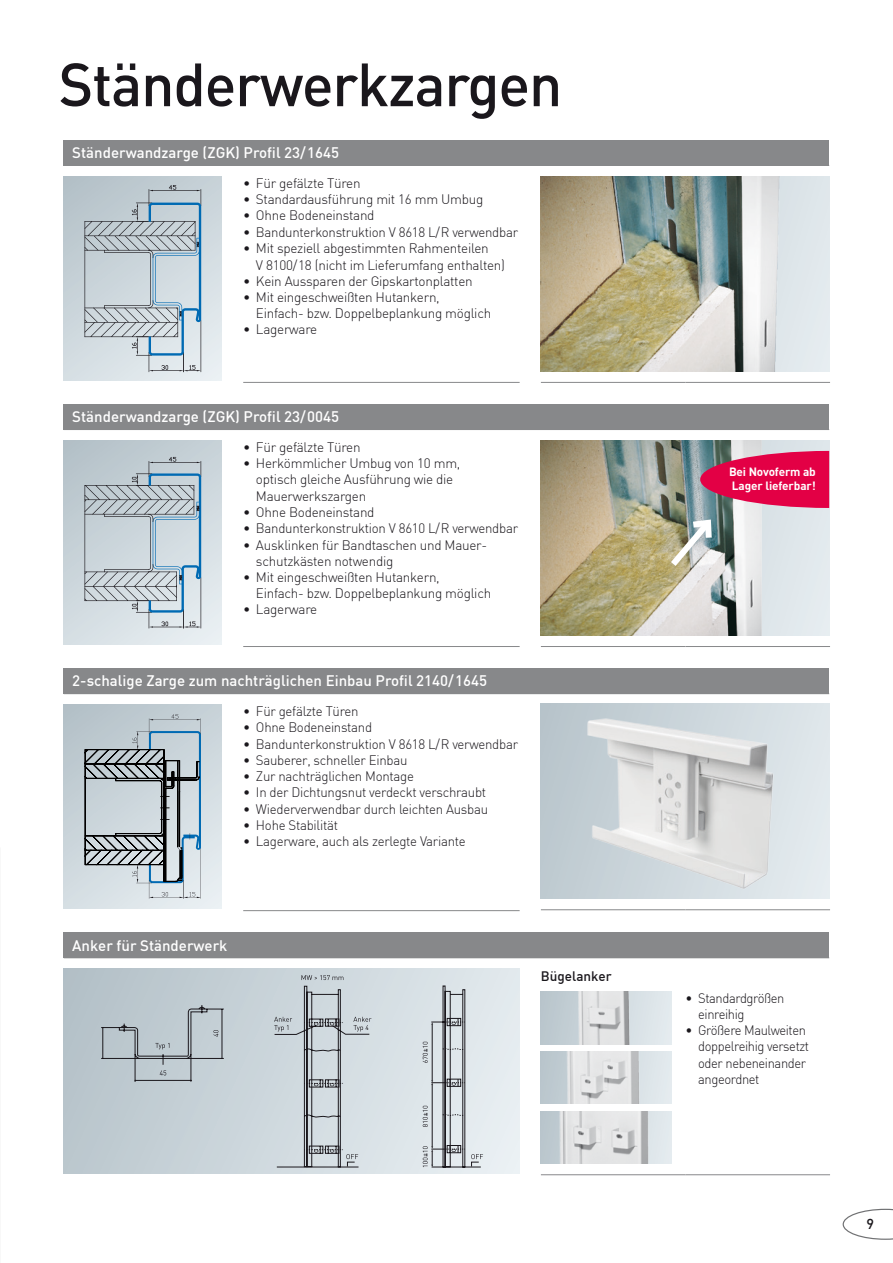
<style>
.page{position:relative;width:893px;height:1263px;background:#fff}
.page>*{position:absolute;margin:0;border:0;box-sizing:border-box;transform-origin:0 0}
.t1{font:500 60px "DIN";letter-spacing:-.02em;color:#1a171c}
.t2{font:500 15px "DIN";color:#fff}
.t3{font:500 14.25px "DIN";color:#1a171c}
.t4{font:300 13.5px/16.2px "DIN";letter-spacing:-.02em;color:#1a171c}
.t5{font:300 13.5px/16.2px "DIN";letter-spacing:-.02em;color:#1a171c;scale:.96 1}
.t6{font:500 13.5px "DIN";color:#1a171c}
.t7{font:700 11.85px/14.1px "DIN";letter-spacing:-.01em;color:#fff}
</style>
<div class="page">
<svg style="left:843px;top:1209px;width:50px;height:31px"></svg>
<hr style="left:541px;top:1174px;width:144px;height:1px;background:#87888a">
<hr style="left:685px;top:1174px;width:145px;height:1px;background:#87888a">
<div style="left:64px;top:969px;width:456px;height:204px;background:linear-gradient(to right,#b7c4cb,#dfe5e9)"></div>
<hr style="left:541px;top:909px;width:144px;height:1px;background:#87888a">
<hr style="left:685px;top:909px;width:145px;height:1px;background:#87888a">
<hr style="left:541px;top:646px;width:144px;height:1px;background:#87888a">
<hr style="left:685px;top:646px;width:145px;height:1px;background:#87888a">
<hr style="left:541px;top:382px;width:144px;height:1px;background:#87888a">
<hr style="left:685px;top:382px;width:145px;height:1px;background:#87888a">
<hr style="left:243px;top:382px;width:277px;height:1px;background:#87888a">
<hr style="left:243px;top:646px;width:277px;height:1px;background:#87888a">
<hr style="left:243px;top:910px;width:277px;height:1px;background:#87888a">
<div style="left:64px;top:177px;width:158px;height:204px;background:linear-gradient(to bottom,#bac6cc,#dfe6ea)"></div>
<div style="left:64px;top:441px;width:158px;height:204px;background:linear-gradient(to bottom,#bac6cc,#dfe6ea)"></div>
<svg style="left:64px;top:705px;width:158px;height:204px;background:#cbd4da"></svg>
<div style="left:64px;top:140px;width:765px;height:25px;background:#87888a"></div>
<hr style="left:64px;top:165px;width:765px;height:1px;background:#87888a">
<div style="left:64px;top:404px;width:765px;height:26px;background:#87888a"></div>
<div style="left:64px;top:668px;width:765px;height:26px;background:#87888a"></div>
<div style="left:64px;top:932px;width:765px;height:26px;background:#87888a"></div>
<img style="left:541px;top:177px;width:288px;height:194px">
<img style="left:541px;top:441px;width:288px;height:194px">
<svg style="left:85px;top:185px;width:116px;height:187px;background:#bbc8d0"></svg>
<svg style="left:85px;top:457px;width:116px;height:171px;background:#bbc7cf"></svg>
<svg style="left:85px;top:714px;width:116px;height:185px;background:#adb8be"></svg>
<svg style="left:665px;top:514px;width:51px;height:58px"></svg>
<svg style="left:700px;top:451px;width:129px;height:57px;background:#d1245a"></svg>
<div style="left:541px;top:992px;width:130px;height:52px;background:#e0e7eb"></div>
<div style="left:541px;top:1111px;width:130px;height:53px;background:#e1e8ec"></div>
<div style="left:541px;top:1051px;width:130px;height:53px;background:#e0e7eb"></div>
<img style="left:540px;top:1111px;width:109px;height:53px">
<img style="left:540px;top:1051px;width:104px;height:53px">
<img style="left:540px;top:992px;width:104px;height:52px">
<img style="left:540px;top:703px;width:290px;height:196px">
<svg style="left:301px;top:975px;width:42px;height:5px"></svg>
<svg style="left:101px;top:1004px;width:123px;height:78px;background:#b3bdc3"></svg>
<svg style="left:274px;top:986px;width:97px;height:181px;background:#bfc7cc"></svg>
<svg style="left:423px;top:985px;width:60px;height:182px;background:#c7cdd1"></svg>
<h1 class="t1" style="left:59px;top:46px;width:505px">Ständerwerkzargen</h1>
<p class="t2" style="left:72px;top:143px;width:268px">Ständerwandzarge (ZGK) Profil 23/1645</p>
<p class="t4" style="left:243px;top:175px;width:119px">• Für gefälzte Türen</p>
<p class="t4" style="left:243px;top:191px;width:242px">• Standardausführung mit 16 mm Umbug</p>
<p class="t4" style="left:243px;top:207px;width:133px">• Ohne Bodeneinstand</p>
<p class="t4" style="left:243px;top:224px;width:276px">• Bandunterkonstruktion V 8618 L/R verwendbar</p>
<p class="t4" style="left:256px;top:240px;width:250px;text-indent:-13px">• Mit speziell abgestimmten Rahmenteilen<br>V 8100/18 (nicht im Lieferumfang enthalten)</p>
<p class="t4" style="left:243px;top:273px;width:231px">• Kein Aussparen der Gipskartonplatten</p>
<p class="t4" style="left:256px;top:289px;width:237px;text-indent:-13px">• Mit eingeschweißten Hutankern,<br>Einfach- bzw. Doppelbeplankung möglich</p>
<p class="t4" style="left:243px;top:321px;width:76px">• Lagerware</p>
<p class="t2" style="left:72px;top:407px;width:268px">Ständerwandzarge (ZGK) Profil 23/0045</p>
<p class="t4" style="left:243px;top:439px;width:119px">• Für gefälzte Türen</p>
<p class="t4" style="left:256px;top:455px;width:206px;text-indent:-13px">• Herkömmlicher Umbug von 10 mm, optisch gleiche Ausführung wie die<br>Mauerwerkszargen</p>
<p class="t4" style="left:243px;top:504px;width:133px">• Ohne Bodeneinstand</p>
<p class="t4" style="left:243px;top:520px;width:276px">• Bandunterkonstruktion V 8610 L/R verwendbar</p>
<p class="t4" style="left:256px;top:536px;width:233px;text-indent:-13px">• Ausklinken für Bandtaschen und Mauer&shy;schutzkästen notwendig</p>
<p class="t4" style="left:256px;top:569px;width:237px;text-indent:-13px">• Mit eingeschweißten Hutankern,<br>Einfach- bzw. Doppelbeplankung möglich</p>
<p class="t4" style="left:243px;top:601px;width:76px">• Lagerware</p>
<p class="t2" style="left:72px;top:671px;width:416px">2-schalige Zarge zum nachträglichen Einbau Profil 2140/1645</p>
<p class="t4" style="left:243px;top:703px;width:117px">• Für gefälzte Türen</p>
<p class="t4" style="left:243px;top:719px;width:130px">• Ohne Bodeneinstand</p>
<p class="t4" style="left:243px;top:736px;width:276px">• Bandunterkonstruktion V 8618 L/R verwendbar</p>
<p class="t4" style="left:243px;top:752px;width:166px">• Sauberer, schneller Einbau</p>
<p class="t4" style="left:243px;top:768px;width:172px">• Zur nachträglichen Montage</p>
<p class="t4" style="left:243px;top:784px;width:245px">• In der Dichtungsnut verdeckt verschraubt</p>
<p class="t4" style="left:243px;top:800px;width:246px">• Wiederverwendbar durch leichten Ausbau</p>
<p class="t4" style="left:243px;top:817px;width:96px">• Hohe Stabilität</p>
<p class="t4" style="left:243px;top:833px;width:224px">• Lagerware, auch als zerlegte Variante</p>
<p class="t2" style="left:72px;top:935px;width:157px">Anker für Ständerwerk</p>
<p class="t6" style="left:541px;top:967px;width:72px">Bügelanker</p>
<p class="t7" style="left:729px;top:464px;width:88px">Bei Novoferm ab<br>Lager lieferbar!</p>
<p class="t5" style="left:698px;top:990px;width:91px;text-indent:-13px">• Standardgrößen einreihig</p>
<p class="t5" style="left:698px;top:1022px;width:117px;text-indent:-13px">• Größere Maulweiten doppelreihig versetzt oder nebeneinander angeordnet</p>
<p class="t3" style="left:866px;top:1215px;width:9px">9</p>
</div>
